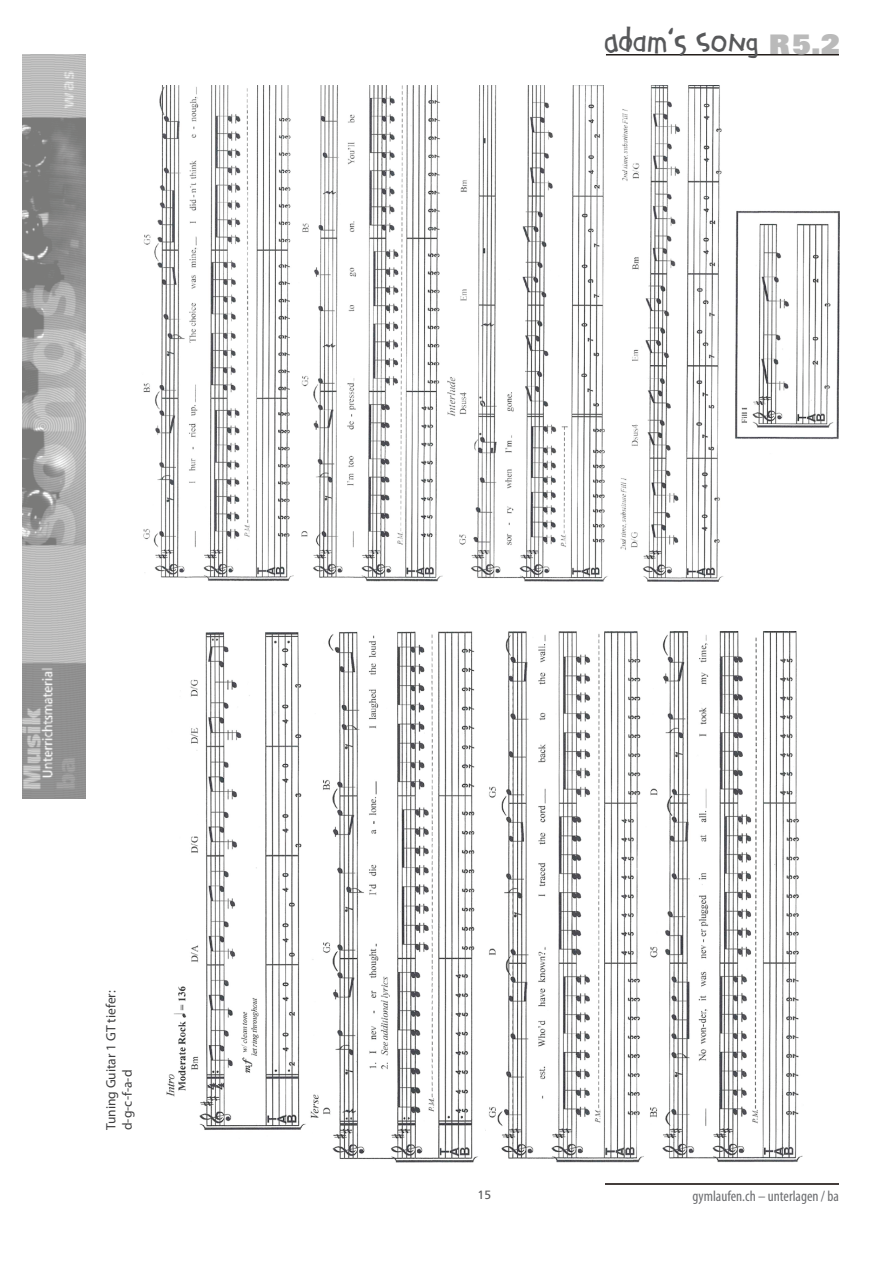
<style>
.page{position:relative;width:893px;height:1263px;background:#fff}
.page>*{position:absolute;margin:0;border:0;box-sizing:border-box;transform-origin:0 0}
.t1{font:27px "Agrafie LL";color:#57585a}
.t2{font:condensed 15px "Myriad Pro";color:#6c6d70}
.t3{font:13.5px/16.2px "Myriad Pro";color:#3e3e3f}
.t4{font:12px "Frutiger";color:#57585a}
.s1{font-family:"Univers";font-weight:900;color:#bababa}
</style>
<div class="page">
<img style="left:22px;top:54px;width:63px;height:745px">
<hr style="left:606px;top:54px;width:233px;height:2px;background:#241e1b">
<hr style="left:606px;top:1183px;width:233px;height:2px;background:#443d3b">
<img style="left:166px;top:631px;width:637px;height:532px">
<img style="left:143px;top:85px;width:697px;height:497px">
<h1 class="t1" style="left:604px;top:22px;width:237px">Adam‘s Song <span class="s1">R5.2</span></h1>
<p class="t3" style="left:103px;top:1130px;width:141px;rotate:-90deg">Tuning Guitar 1 GT tiefer: d-g-c-f-a-d</p>
<p class="t4" style="left:478px;top:1187px;width:15px">15</p>
<p class="t2" style="left:693px;top:1187px;width:148px">gymlaufen.ch – unterlagen / ba</p>
</div>
